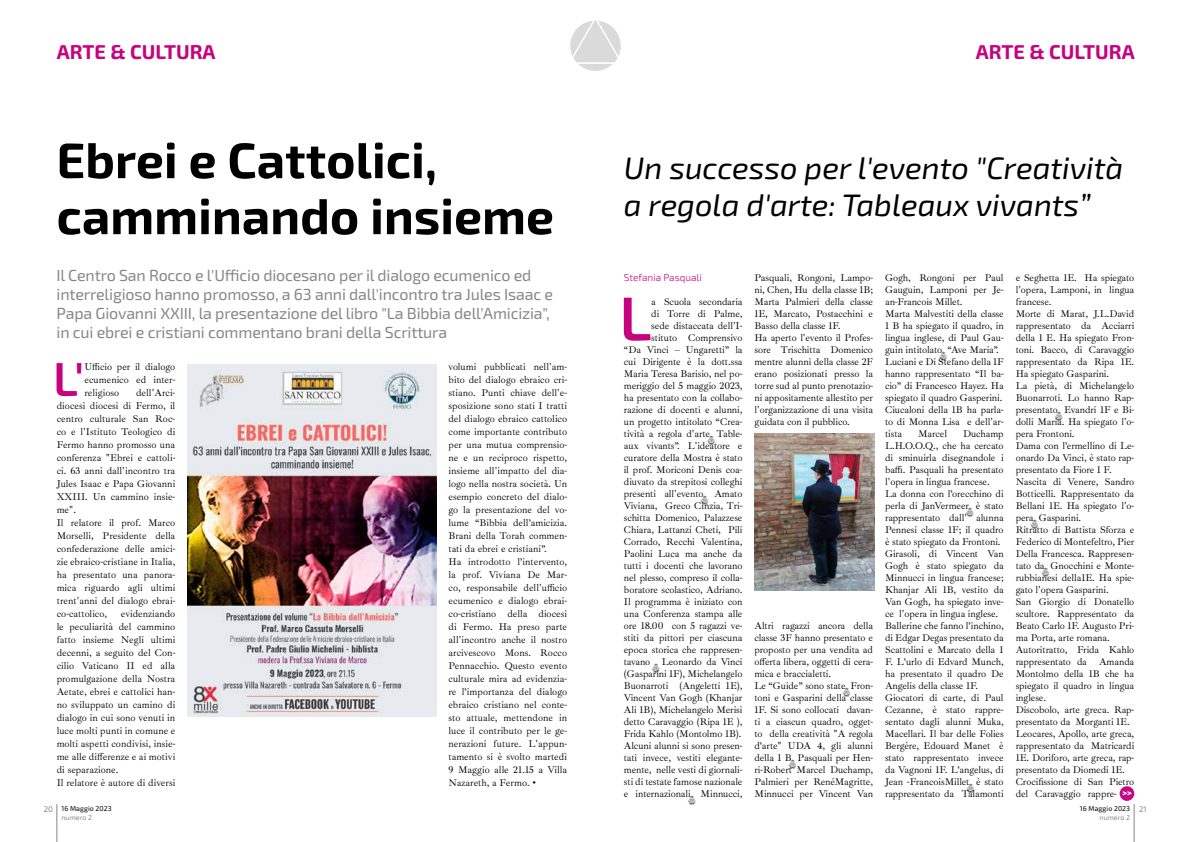
<style>
.page{position:relative;width:1191px;height:842px;background:#fff}
.page>*{position:absolute;margin:0;border:0;box-sizing:border-box;transform-origin:0 0}
.t1{font:600 62.2px "Exo 2.0";color:#c7027f}
.t2{font:700 50px/56px "Exo 2.0";color:#000}
.t3{font:600 47.7px "Exo 2.0";color:#c7027f}
.t4{font:italic 31px/37.2px "Exo 2.0";color:#000}
.t5{font:700 20px "Exo 2.0";color:#c7027f}
.t6{font:16px/19.2px "Exo 2.0";letter-spacing:-.01em;color:#878787}
.t7{font:10px/12px "Ibarra Real Nova";letter-spacing:-.005em;color:#000}
.t8{font:300 10px "Exo 2.0";color:#c7027f}
.t9{font:800 9px "Exo 2.0";color:#fff}
.t10{font:8px "Exo 2.0";color:#878787}
.t11{font:7px "Exo 2.0";letter-spacing:.01em;color:#000}
.t12{font:7px "Exo 2.0";letter-spacing:.01em;color:#878787}
</style>
<div class="page">
<svg style="left:570px;top:21px;width:50px;height:50px"></svg>
<hr style="left:57px;top:804px;width:1px;height:38px;background:#878787">
<hr style="left:1134px;top:804px;width:1px;height:38px;background:#878787">
<div style="left:1119px;top:786px;width:15px;height:15px;background:#c7027f;border-radius:50%"></div>
<img style="left:187px;top:364px;width:249px;height:353px">
<img style="left:754px;top:433px;width:120px;height:157px">
<h3 class="t5" style="left:57px;top:40px;width:160px">ARTE &amp; CULTURA</h3>
<h3 class="t5" style="left:975px;top:40px;width:160px">ARTE &amp; CULTURA</h3>
<h2 class="t2" style="left:57px;top:134px;width:499px">Ebrei e Cattolici, camminando insieme</h2>
<p class="t6" style="left:57px;top:266px;width:498px">Il Centro San Rocco e l'Ufficio diocesano per il dialogo ecumenico ed interreligioso hanno promosso, a 63 anni dall'incontro tra Jules Isaac e Papa Giovanni XXIII, la presentazione del libro "La Bibbia dell'Amicizia", in cui ebrei e cristiani commentano brani della Scrittura</p>
<p class="t8" style="left:624px;top:271px;width:79px">Stefania Pasquali</p>
<h3 class="t4" style="left:624px;top:150px;width:501px">Un successo per l'evento "Creatività a regola d'arte: Tableaux vivants”</h3>
<p class="t7" style="left:754px;top:271px;width:120px">Pasquali, Rongoni, Lampo&shy;ni, Chen, Hu della classe 1B;<br>Marta Palmieri della classe<br>1E, Marcato, Postacchini e<br>Basso della classe 1F.<br>Ha aperto l'evento il Profes&shy;sore Trischitta Domenico mentre alunni della classe 2F erano posizionati presso la torre sud al punto prenotazio&shy;ni appositamente allestito per l'organizzazione di una visita guidata con il pubblico.</p>
<p class="t7" style="left:885px;top:271px;width:120px">Gogh, Rongoni per Paul<br>Gauguin, Lamponi per Je&shy;an-Francois Millet.<br>Marta Malvestiti della classe<br>1 B ha spiegato il quadro, in lingua inglese, di Paul Gau&shy;guin intitolato: “Ave Maria”.<br>Luciani e Di Stefano della 1F hanno rappresentato “Il ba&shy;cio” di Francesco Hayez. Ha spiegato il quadro Gasperini.<br>Ciucaloni della 1B ha parla&shy;to di Monna Lisa e dell'ar&shy;tista</p>
<p class="t7" style="left:1015px;top:271px;width:120px">e Seghetta 1E. Ha spiegato l'opera, Lamponi, in lingua francese.<br>Morte di Marat, J.L.David rappresentato da Acciarri della 1 E. Ha spiegato Fron&shy;toni. Bacco, di Caravaggio rappresentato da Ripa 1E.<br>Ha spiegato Gasparini.<br>La pietà, di Michelangelo<br>Buonarroti. Lo hanno Rap&shy;presentato: Evandri 1F e Bi&shy;dolli Maria. Ha spiegato l'o&shy;pera Frontoni.<br>Dama con l’ermellino di Le&shy;onardo Da Vinci, è stato rap&shy;presentato da Fiore 1 F.<br>Nascita di Venere, Sandro<br>Botticelli. Rappresentato da<br>Bellani 1E. Ha spiegato l'o&shy;pera: Gasparini.<br>Ritratto di Battista Sforza e<br>Federico di Montefeltro, Pier<br>Della Francesca. Rappresen&shy;tato da: Gnocchini e Monte&shy;rubbianesi della1E. Ha spie&shy;gato l'opera Gasparini.<br>San Giorgio di Donatello scultore. Rappresentato da<br>Beato Carlo 1F. Augusto Pri&shy;ma Porta, arte romana.<br>Autoritratto, Frida Kahlo rappresentato da Amanda<br>Montolmo della 1B che ha spiegato il quadro in lingua inglese.<br>Discobolo, arte greca. Rap&shy;presentato da Morganti 1E.<br>Leocares, Apollo, arte greca, rappresentato da Matricardi<br>1E. Doriforo, arte greca, rap&shy;presentato da Diomedi 1E.<br>Crocifissione di San Pietro del Caravaggio rappre-</p>
<p class="t7" style="left:624px;top:295px;width:120px;text-align:right">a Scuola secondaria<br>di Torre di Palme,<br>sede distaccata dell'I&shy;stituto Comprensivo<br>“Da Vinci – Ungaretti” la cui Dirigente è la dott.ssa<br>Maria Teresa Barisio, nel po&shy;meriggio del 5 maggio 2023, ha presentato con la collabo&shy;razione di docenti e alunni, un progetto intitolato “Crea&shy;tività a regola d'arte: Table&shy;aux vivants”. L'ideatore e curatore della Mostra è stato il prof. Moriconi Denis coa&shy;diuvato da strepitosi colleghi presenti all'evento: Amato<br>Viviana, Greco Cinzia, Tri&shy;schitta Domenico, Palazzese<br>Chiara, Lattanzi Cheti, Pili<br>Corrado, Recchi Valentina,<br>Paolini Luca ma anche da tutti i docenti che lavorano nel plesso, compreso il colla&shy;boratore scolastico, Adriano.<br>Il programma è iniziato con una Conferenza stampa alle ore 18.00 con 5 ragazzi ve&shy;stiti da pittori per ciascuna epoca storica che rappresen&shy;tavano : Leonardo da Vinci (Gasparini 1F), Michelangelo<br>Buonarroti (Angeletti 1E),<br>Vincent Van Gogh (Khanjar<br>Ali 1B), Michelangelo Merisi detto Caravaggio (Ripa 1E ),<br>Frida Kahlo (Montolmo 1B).<br>Alcuni alunni si sono presen&shy;tati invece, vestiti elegante&shy;mente, nelle vesti di giornali&shy;sti di testate famose nazionale e internazionali: Minnucci,</p>
<h1 class="t1" style="left:619px;top:282px;width:34px">L</h1>
<h3 class="t3" style="left:53px;top:350px;width:33px">L'</h3>
<p class="t7" style="left:84px;top:360px;width:92px;line-height:13px;text-align:justify">Ufficio per il dialogo ecumenico ed inter&shy;religioso</p>
<p class="t7" style="left:448px;top:360px;width:120px;line-height:13px">volumi pubblicati nell'am&shy;bito del dialogo ebraico cri&shy;stiano. Punti chiave dell'e&shy;sposizione sono stati I tratti del dialogo ebraico cattolico come importante contributo per una mutua comprensio&shy;ne e un reciproco rispetto, insieme all'impatto del dia&shy;logo nella nostra società. Un esempio concreto del dialo&shy;go la presentazione del vo&shy;lume “Bibbia dell’amicizia.<br>Brani della Torah commen&shy;tati da ebrei e cristiani”.<br>Ha introdotto l’intervento, la prof. Viviana De Mar&shy;co, responsabile dell'ufficio ecumenico e dialogo ebrai&shy;co-cristiano della diocesi di Fermo. Ha preso parte all'incontro anche il nostro arcivescovo Mons. Rocco<br>Pennacchio. Questo evento culturale mira ad evidenzia&shy;re l’importanza del dialogo ebraico cristiano nel conte&shy;sto attuale, mettendone in luce il contributo per le ge&shy;nerazioni future. L'appun&shy;tamento si è svolto martedì<br>9 Maggio alle 21.15 a Villa<br>Nazareth, a Fermo. •</p>
<p class="t7" style="left:57px;top:386px;width:120px;line-height:13px;text-indent:79px">dell'Arci&shy;diocesi diocesi di Fermo, il centro culturale San Roc&shy;co e l'Istituto Teologico di<br>Fermo hanno promosso una conferenza "Ebrei e cattoli&shy;ci. 63 anni dall'incontro tra<br>Jules Isaac e Papa Giovanni<br>XXIII. Un cammino insie&shy;me".<br>Il relatore il prof. Marco<br>Morselli, Presidente della confederazione delle amici&shy;zie ebraico-cristiane in Italia, ha presentato una panora&shy;mica riguardo agli ultimi trent'anni del dialogo ebrai&shy;co-cattolico,</p>
<p class="t7" style="left:885px;top:427px;width:120px;text-indent:78px">Duchamp<br>L.H.O.O.Q., che ha cercato di sminuirla disegnandole i baffi. Pasquali ha presentato l'opera in lingua francese.<br>La donna con l’orecchino di perla di JanVermeer: è stato rappresentato dall' alunna<br>Pennesi classe 1F; il quadro è stato spiegato da Frontoni.<br>Girasoli, di Vincent Van<br>Gogh è stato spiegato da<br>Minnucci in lingua francese;<br>Khanjar Ali 1B, vestito da<br>Van Gogh, ha spiegato inve&shy;ce l'opera in lingua inglese.<br>Ballerine che fanno l’inchino, di Edgar Degas presentato da<br>Scattolini e Marcato della 1<br>F. L’urlo di Edvard Munch, ha presentato il quadro De<br>Angelis della classe 1F.<br>Giocatori di carte, di Paul<br>Cezanne, è stato rappre&shy;sentato dagli alunni Muka,<br>Macellari. Il bar delle Folies<br>Bergère, Edouard Manet è stato rappresentato invece da Vagnoni 1F. L’angelus, di<br>Jean -FrancoisMillet: è stato rappresentato da Talamonti</p>
<p class="t7" style="left:918px;top:427px;width:30px">Marcel</p>
<p class="t7" style="left:57px;top:607px;width:120px;line-height:13px;text-indent:64px">evidenziando le peculiarità del cammino fatto insieme Negli ultimi decenni, a seguito del Con&shy;cilio Vaticano II ed alla promulgazione della Nostra<br>Aetate, ebrei e cattolici han&shy;no sviluppato un camino di dialogo in cui sono venuti in luce molti punti in comune e molti aspetti condivisi, insie&shy;me alle differenze e ai motivi di separazione.<br>Il relatore è autore di diversi</p>
<p class="t7" style="left:754px;top:619px;width:120px">Altri ragazzi ancora della classe 3F hanno presentato e proposto per una vendita ad offerta libera, oggetti di cera&shy;mica e braccialetti.<br>Le “Guide” sono state: Fron&shy;toni e Gasparini della classe<br>1F. Si sono collocati davan&shy;ti a ciascun quadro, ogget&shy;to della creatività "A regola d’arte" UDA 4, gli alunni della 1 B: Pasquali per Hen&shy;ri-Robert Marcel Duchamp,<br>Palmieri per RenéMagritte,<br>Minnucci per Vincent Van</p>
<p class="t9" style="left:1122px;top:788px;width:11px">&gt;&gt;</p>
<p class="t10" style="left:44px;top:804px;width:11px">20</p>
<p class="t10" style="left:1139px;top:804px;width:9px">21</p>
<p class="t11" style="left:61px;top:805px;width:52px">16 Maggio 2023</p>
<p class="t12" style="left:61px;top:813px;width:32px">numero 2</p>
<p class="t11" style="left:1080px;top:805px;width:52px">16 Maggio 2023</p>
<p class="t12" style="left:1099px;top:813px;width:32px">numero 2</p>
</div>
